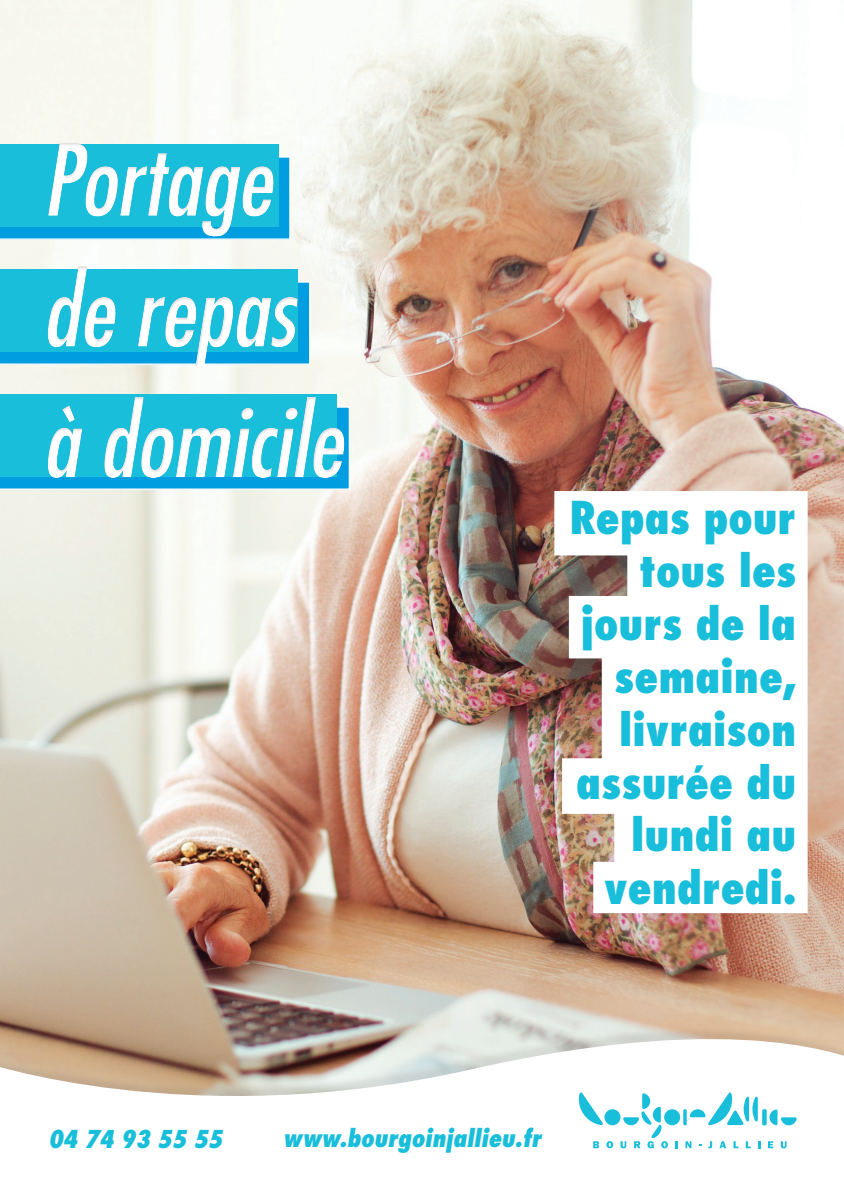
<style>
.page{position:relative;width:844px;height:1196px;background:#fff}
.page>*{position:absolute;margin:0;border:0;box-sizing:border-box;transform-origin:0 0}
.t1{font:italic condensed 96.6px/130.6px "Futura LT";color:#fff}
.t2{font:800 condensed 44px/52.8px "Futura LT";color:#18beda;text-align:right}
.t3{font:italic 800 condensed 24px "Futura LT";color:#18beda}
</style>
<div class="page">
<img style="left:0;top:0;width:844px;height:1005px">
<svg style="left:554px;top:491px;width:253px;height:422px"></svg>
<div style="left:0;top:144px;width:279px;height:82px;background:#18beda"></div>
<div style="left:0;top:269px;width:298px;height:82px;background:#18beda"></div>
<div style="left:0;top:394px;width:336px;height:82px;background:#18beda"></div>
<div style="left:27px;top:121px;width:404px;height:388px;background:#231f20;opacity:.13"></div>
<svg style="left:0;top:1005px;width:844px;height:144px"></svg>
<div style="left:664px;top:1108px;width:16px;height:17px;background:#18beda;border-radius:50%"></div>
<div style="left:604px;top:1108px;width:16px;height:17px;background:#18beda;border-radius:50%"></div>
<svg style="left:579px;top:1092px;width:24px;height:32px"></svg>
<hr style="left:683px;top:1108px;width:3px;height:17px;background:#18beda">
<svg style="left:769px;top:1109px;width:27px;height:16px"></svg>
<svg style="left:762px;top:1108px;width:4px;height:17px"></svg>
<svg style="left:690px;top:1092px;width:68px;height:32px"></svg>
<svg style="left:593px;top:1140px;width:6px;height:7px"></svg>
<svg style="left:606px;top:1140px;width:7px;height:8px"></svg>
<svg style="left:620px;top:1093px;width:48px;height:55px"></svg>
<svg style="left:675px;top:1140px;width:2px;height:7px"></svg>
<svg style="left:685px;top:1140px;width:6px;height:7px"></svg>
<svg style="left:708px;top:1140px;width:4px;height:8px"></svg>
<svg style="left:719px;top:1140px;width:7px;height:7px"></svg>
<svg style="left:733px;top:1140px;width:5px;height:7px"></svg>
<svg style="left:746px;top:1140px;width:4px;height:7px"></svg>
<svg style="left:758px;top:1140px;width:2px;height:7px"></svg>
<svg style="left:768px;top:1140px;width:5px;height:7px"></svg>
<svg style="left:781px;top:1140px;width:5px;height:8px"></svg>
<svg style="left:0;top:0;width:4px;height:4px"></svg>
<svg style="left:840px;top:0;width:4px;height:4px"></svg>
<h1 class="t1" style="left:42px;top:114px;width:302px">Portage de repas à domicile</h1>
<p class="t2" style="left:569px;top:491px;width:228px">Repas pour tous les jours de la semaine, livraison assurée du lundi au vendredi.</p>
<p class="t3" style="left:48px;top:1123px;width:175px">04 74 93 55 55</p>
<p class="t3" style="left:283px;top:1122px;width:260px">www.bourgoinjallieu.fr</p>
</div>
